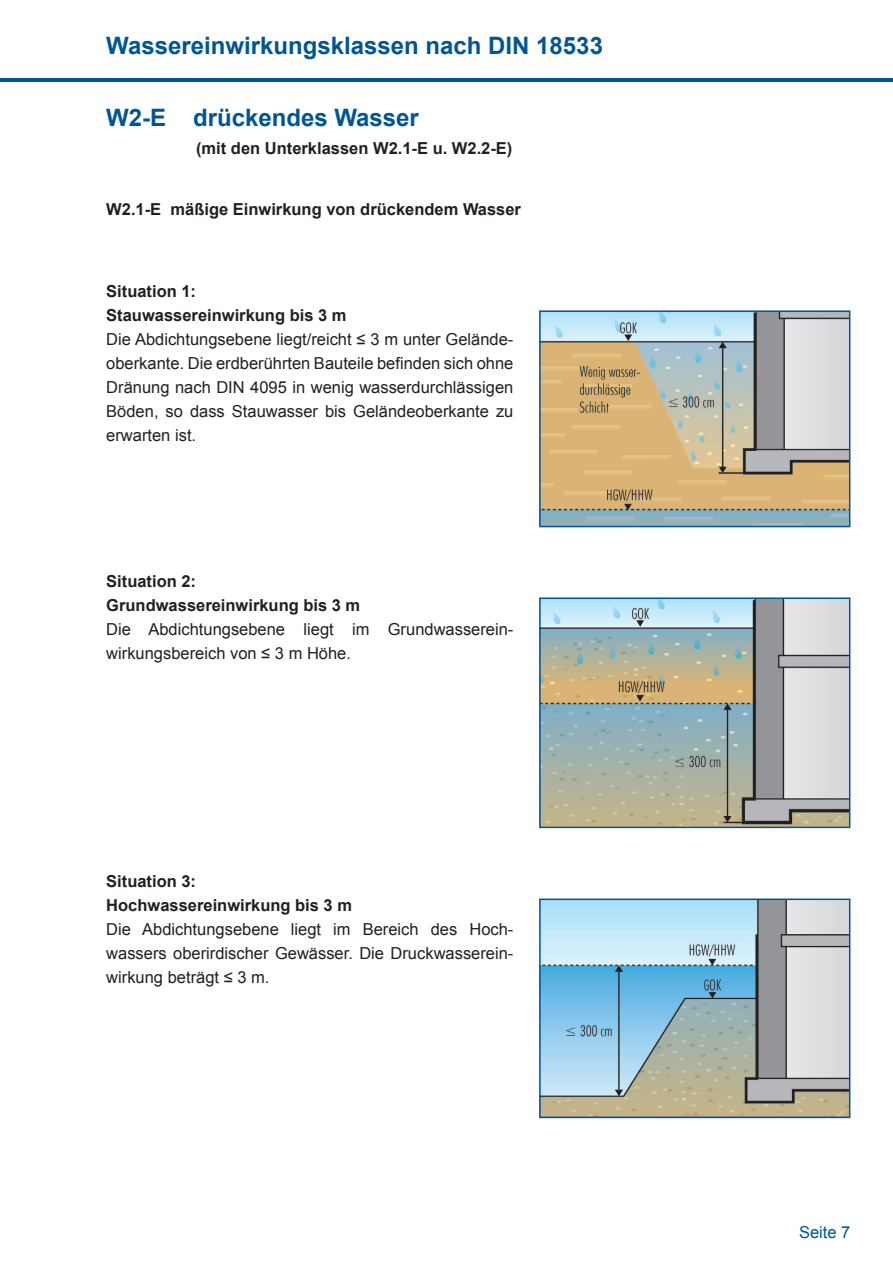
<style>
.page{position:relative;width:893px;height:1263px;background:#fff}
.page>*{position:absolute;margin:0;border:0;box-sizing:border-box;transform-origin:0 0}
.t1{font:700 24px "Arial";color:#005595}
.t2{font:16.5px/24px "Arial";color:#231f20;text-align:justify}
.t3{font:700 16.5px/24px "Arial";color:#231f20}
.t4{font:16.5px "Arial";color:#005595}
</style>
<div class="page">
<hr style="left:0;top:78px;width:893px;height:4px;background:#005595">
<img style="left:542px;top:313px;width:305px;height:211px">
<div style="left:539px;top:310px;width:311px;height:217px;border:2px solid #005595"></div>
<img style="left:542px;top:600px;width:305px;height:225px">
<div style="left:539px;top:597px;width:311px;height:231px;border:2px solid #005595"></div>
<img style="left:542px;top:901px;width:305px;height:214px">
<div style="left:539px;top:898px;width:311px;height:220px;border:2px solid #005595"></div>
<h1 class="t1" style="left:106px;top:30px;width:498px">Wassereinwirkungsklassen nach DIN 18533</h1>
<h1 class="t1" style="left:106px;top:102px;width:314px">W2-E drückendes Wasser</h1>
<p class="t3" style="left:196px;top:137px;width:318px">(mit den Unterklassen W2.1-E u. W2.2-E)</p>
<p class="t3" style="left:106px;top:197px;width:416px">W2.1-E mäßige Einwirkung von drückendem Wasser</p>
<p class="t3" style="left:106px;top:280px;width:242px">Situation 1:<br>Stauwassereinwirkung bis 3 m</p>
<p class="t2" style="left:106px;top:327px;width:409px">Die Abdichtungsebene liegt/reicht ≤ 3 m unter Gelände&shy;oberkante. Die erdberührten Bauteile befinden sich ohne Dränung nach DIN 4095 in wenig wasserdurchlässigen Böden, so dass Stauwasser bis Geländeoberkante zu erwarten ist.</p>
<p class="t3" style="left:106px;top:570px;width:256px">Situation 2:<br>Grundwassereinwirkung bis 3 m</p>
<p class="t2" style="left:106px;top:617px;width:409px">Die Abdichtungsebene liegt im Grundwasserein&shy;wirkungsbereich von ≤ 3 m Höhe.</p>
<p class="t3" style="left:106px;top:869px;width:247px">Situation 3:<br>Hochwassereinwirkung bis 3 m</p>
<p class="t2" style="left:106px;top:917px;width:409px">Die Abdichtungsebene liegt im Bereich des Hoch&shy;wassers oberirdischer Gewässer. Die Druckwasserein&shy;wirkung beträgt ≤ 3 m.</p>
<p class="t4" style="left:799px;top:1221px;width:39px">Seite</p>
</div>
